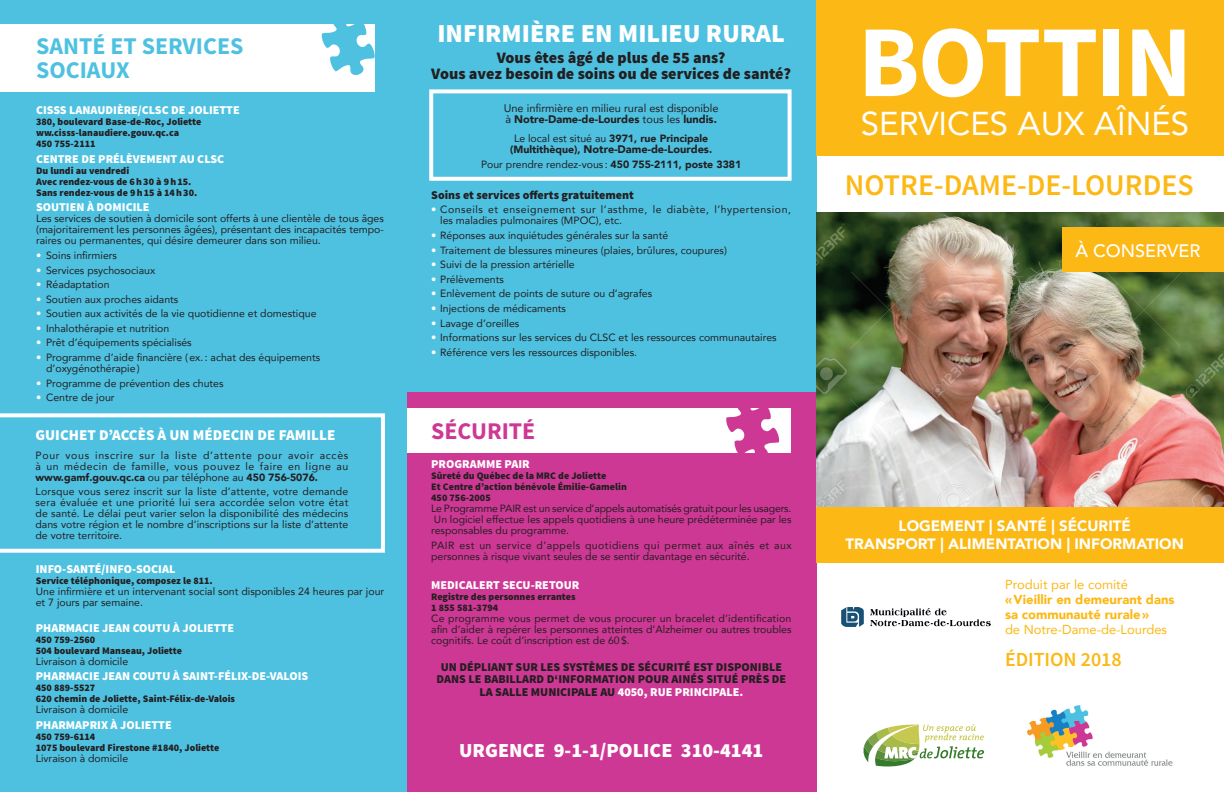
<style>
.page{position:relative;width:1224px;height:792px;background:#fff}
.page>*{position:absolute;margin:0;border:0;box-sizing:border-box;transform-origin:0 0}
.t1{font:700 102px "Source Sans Pro";letter-spacing:-.02em;color:#fff}
.t2{font:33px "Avenir";color:#fff}
.t3{font:600 30px "Source Sans Pro";color:#fcb814}
.t4{font:900 26px "Source Sans Pro";color:#fff}
.t5{font:700 24px/24px "Source Sans Pro";color:#4ec1e1}
.t6{font:700 24px "Source Sans Pro";color:#ce3895}
.t7{font:900 20px "Source Sans Pro";color:#fff}
.t8{font:600 20px "Source Sans Pro";color:#fcb814}
.t9{font:500 18px "Avenir";color:#fff}
.t10{font:900 16px/16px "Source Sans Pro";color:#231f20;text-align:center}
.t11{font:900 15px/18px "Avenir";color:#fff;text-align:center}
.t12{font:900 15px "Source Sans Pro";color:#fff}
.t13{font:900 13px/15px "Avenir";color:#fcb814}
.t14{font:13px "Avenir";color:#fcb814}
.t15{font:900 12px "Source Sans Pro";color:#fff}
.t16{font:900 12px/13px "Source Sans Pro";color:#231f20;text-align:center}
.t17{font:11px/11px "Avenir";color:#231f20}
.t18{font:900 11px "Avenir";color:#231f20}
.t19{font:10.5px/11px "Avenir";color:#231f20;text-align:justify}
.t20{font:10.5px/11px "Avenir";letter-spacing:.045em;color:#231f20}
.t21{font:900 10.5px "Avenir";color:#231f20}
.t22{font:900 10px/11px "Source Sans Pro";color:#231f20}
.s1{color:#fff}
.s2{font-weight:900}
.s3{font-weight:400}
.s4{font-size:10.5px}
</style>
<div class="page">
<div style="left:407px;top:391px;width:409px;height:401px;background:#ce3895"></div>
<div style="left:407px;top:0;width:409px;height:391px;background:#4ec1e1"></div>
<svg style="left:429px;top:89px;width:363px;height:92px"></svg>
<div style="left:816px;top:0;width:408px;height:155px;background:#fcb814"></div>
<img style="left:816px;top:213px;width:408px;height:294px">
<div style="left:1062px;top:227px;width:162px;height:44px;background:#fcb814"></div>
<div style="left:816px;top:507px;width:408px;height:56px;background:#fcb814"></div>
<svg style="left:863px;top:724px;width:121px;height:43px"></svg>
<div style="left:407px;top:408px;width:384px;height:44px;background:#fff"></div>
<svg style="left:725px;top:408px;width:55px;height:45px"></svg>
<div style="left:0;top:0;width:407px;height:792px;background:#4ec1e1"></div>
<svg style="left:0;top:413px;width:385px;height:140px"></svg>
<div style="left:0;top:24px;width:375px;height:68px;background:#fff"></div>
<svg style="left:321px;top:24px;width:54px;height:51px"></svg>
<img style="left:842px;top:608px;width:148px;height:19px">
<img style="left:1027px;top:705px;width:146px;height:61px">
<h3 class="t5" style="left:36px;top:35px;width:209px">SANTÉ ET SERVICES<br>SOCIAUX</h3>
<p class="t15" style="left:36px;top:103px;width:205px">CISSS LANAUDIÈRE/CLSC DE JOLIETTE</p>
<p class="t22" style="left:36px;top:117px;width:167px">380, boulevard Base-de-Roc, Joliette ww.cisss-lanaudiere.gouv.qc.ca<br>450 755-2111</p>
<p class="t15" style="left:36px;top:151px;width:190px">CENTRE DE PRÉLÈVEMENT AU CLSC</p>
<p class="t22" style="left:36px;top:165px;width:163px">Du lundi au vendredi<br>Avec rendez-vous de 6 h 30 à 9 h 15.<br>Sans rendez-vous de 9 h 15 à 14 h 30.</p>
<p class="t15" style="left:36px;top:200px;width:115px">SOUTIEN À DOMICILE</p>
<p class="t19" style="left:36px;top:213px;width:349px">Les services de soutien à domicile sont offerts à une clientèle de tous âges (majoritairement les personnes âgées), présentant des incapacités tempo&shy;raires ou permanentes, qui désire demeurer dans son milieu.</p>
<p class="t19" style="left:36px;top:249px;width:82px"><span class="s1">•</span> Soins infirmiers</p>
<p class="t19" style="left:36px;top:264px;width:121px"><span class="s1">•</span> Services psychosociaux</p>
<p class="t19" style="left:36px;top:279px;width:75px"><span class="s1">•</span> Réadaptation</p>
<p class="t19" style="left:36px;top:293px;width:144px"><span class="s1">•</span> Soutien aux proches aidants</p>
<p class="t19" style="left:36px;top:308px;width:282px"><span class="s1">•</span> Soutien aux activités de la vie quotidienne et domestique</p>
<p class="t19" style="left:36px;top:322px;width:135px"><span class="s1">•</span> Inhalothérapie et nutrition</p>
<p class="t19" style="left:36px;top:337px;width:157px"><span class="s1">•</span> Prêt d’équipements spécialisés</p>
<p class="t19" style="left:46px;top:352px;width:276px;text-indent:-10px"><span class="s1">•</span> Programme d’aide financière ( ex. : achat des équipements d’oxygénothérapie )</p>
<p class="t19" style="left:36px;top:377px;width:189px"><span class="s1">•</span> Programme de prévention des chutes</p>
<p class="t19" style="left:36px;top:392px;width:80px"><span class="s1">•</span> Centre de jour</p>
<h3 class="t4" style="left:437px;top:16px;width:349px">INFIRMIÈRE EN MILIEU RURAL</h3>
<h3 class="t10" style="left:431px;top:50px;width:361px">Vous êtes âgé de plus de 55 ans?<br>Vous avez besoin de soins ou de services de santé?</h3>
<p class="t17" style="left:504px;top:102px;width:216px">Une infirmière en milieu rural est disponible à <span class="s2">Notre-Dame-de-Lourdes</span> tous les <span class="s2">lundis.</span></p>
<p class="t21" style="left:514px;top:129px;width:196px"><span class="s3">Le local est situé au</span> 3971, rue Principale</p>
<p class="t18" style="left:510px;top:140px;width:204px"><span class="s4">(Multithèque),</span> Notre-Dame-de-Lourdes<span class="s4">.</span></p>
<p class="t19" style="left:481px;top:158px;width:262px">Pour prendre rendez-vous : <span class="s2">450 755-2111, poste 3381</span></p>
<p class="t16" style="left:431px;top:189px;width:204px">Soins et services offerts gratuitement</p>
<p class="t20" style="left:440px;top:204px;width:352px;text-indent:-9px"><span class="s1">•</span> Conseils et enseignement sur l’asthme, le diabète, l’hypertension, les maladies pulmonaires (MPOC), etc.</p>
<p class="t19" style="left:431px;top:229px;width:238px"><span class="s1">•</span> Réponses aux inquiétudes générales sur la santé</p>
<p class="t19" style="left:431px;top:244px;width:297px"><span class="s1">•</span> Traitement de blessures mineures (plaies, brûlures, coupures)</p>
<p class="t19" style="left:431px;top:259px;width:145px"><span class="s1">•</span> Suivi de la pression artérielle</p>
<p class="t19" style="left:431px;top:273px;width:74px"><span class="s1">•</span> Prélèvements</p>
<p class="t19" style="left:431px;top:288px;width:223px"><span class="s1">•</span> Enlèvement de points de suture ou d’agrafes</p>
<p class="t19" style="left:431px;top:302px;width:136px"><span class="s1">•</span> Injections de médicaments</p>
<p class="t19" style="left:431px;top:317px;width:90px"><span class="s1">•</span> Lavage d’oreilles</p>
<p class="t19" style="left:431px;top:332px;width:347px"><span class="s1">•</span> Informations sur les services du CLSC et les ressources communautaires</p>
<p class="t19" style="left:431px;top:346px;width:207px"><span class="s1">•</span> Référence vers les ressources disponibles.</p>
<h3 class="t12" style="left:36px;top:425px;width:301px">GUICHET D’ACCÈS À UN MÉDECIN DE FAMILLE</h3>
<h3 class="t6" style="left:431px;top:416px;width:106px">SÉCURITÉ</h3>
<p class="t19" style="left:36px;top:449px;width:314px">Pour vous inscrire sur la liste d’attente pour avoir accès à un médecin de famille, vous pouvez le faire en ligne au <span class="s2">www.gamf.gouv.qc.ca</span> ou par téléphone au <span class="s2">450 756-5076.</span></p>
<p class="t19" style="left:36px;top:486px;width:314px">Lorsque vous serez inscrit sur la liste d’attente, votre demande sera évaluée et une priorité lui sera accordée selon votre état de santé. Le délai peut varier selon la disponibilité des médecins dans votre région et le nombre d’inscriptions sur la liste d’attente de votre territoire.</p>
<p class="t15" style="left:431px;top:457px;width:100px">PROGRAMME PAIR</p>
<p class="t22" style="left:431px;top:471px;width:197px">Sûreté du Québec de la MRC de Joliette<br>Et Centre d’action bénévole Émilie-Gamelin<br>450 756-2005</p>
<p class="t19" style="left:431px;top:503px;width:362px">Le Programme PAIR est un service d’appels automatisés gratuit pour les usagers.<br>Un logiciel effectue les appels quotidiens à une heure prédéterminée par les responsables du programme.</p>
<p class="t19" style="left:431px;top:540px;width:362px">PAIR est un service d’appels quotidiens qui permet aux aînés et aux personnes à risque vivant seules de se sentir davantage en sécurité.</p>
<p class="t15" style="left:431px;top:577px;width:150px">MEDICALERT SECU-RETOUR</p>
<p class="t22" style="left:431px;top:592px;width:146px">Registre des personnes errantes<br>1 855 581-3794</p>
<p class="t19" style="left:431px;top:613px;width:362px">Ce programme vous permet de vous procurer un bracelet d’identification afin d’aider à repérer les personnes atteintes d’Alzheimer ou autres troubles cognitifs. Le coût d’inscription est de 60 $.</p>
<p class="t16" style="left:437px;top:661px;width:351px">UN DÉPLIANT SUR LES SYSTÈMES DE SÉCURITÉ EST DISPONIBLE<br>DANS LE BABILLARD D‘INFORMATION POUR AINÉS SITUÉ PRÈS DE<br>LA SALLE MUNICIPALE AU <span class="s1">4050, RUE PRINCIPALE.</span></p>
<p class="t15" style="left:36px;top:562px;width:141px">INFO-SANTÉ/INFO-SOCIAL</p>
<p class="t22" style="left:36px;top:576px;width:179px">Service téléphonique, composez le 811.</p>
<p class="t19" style="left:36px;top:586px;width:350px">Une infirmière et un intervenant social sont disponibles 24 heures par jour et 7 jours par semaine.</p>
<p class="t15" style="left:36px;top:620px;width:200px">PHARMACIE JEAN COUTU À JOLIETTE</p>
<p class="t22" style="left:36px;top:635px;width:148px">450 759-2560<br>504 boulevard Manseau, Joliette</p>
<p class="t19" style="left:36px;top:656px;width:94px">Livraison à domicile</p>
<p class="t15" style="left:36px;top:669px;width:274px">PHARMACIE JEAN COUTU À SAINT-FÉLIX-DE-VALOIS</p>
<p class="t22" style="left:36px;top:683px;width:201px">450 889-5527<br>620 chemin de Joliette, Saint-Félix-de-Valois</p>
<p class="t19" style="left:36px;top:704px;width:94px">Livraison à domicile</p>
<p class="t15" style="left:36px;top:717px;width:137px">PHARMAPRIX À JOLIETTE</p>
<p class="t22" style="left:36px;top:732px;width:185px">450 759-6114<br>1075 boulevard Firestone #1840, Joliette</p>
<p class="t19" style="left:36px;top:753px;width:94px">Livraison à domicile</p>
<h3 class="t7" style="left:459px;top:737px;width:306px">URGENCE 9-1-1/POLICE 310-4141</h3>
<h1 class="t1" style="left:858px;top:-3px;width:336px">BOTTIN</h1>
<h2 class="t2" style="left:861px;top:97px;width:330px">SERVICES AUX AÎNÉS</h2>
<h3 class="t3" style="left:845px;top:166px;width:350px">NOTRE-DAME-DE-LOURDES</h3>
<h3 class="t9" style="left:1075px;top:235px;width:126px">À CONSERVER</h3>
<h3 class="t11" style="left:846px;top:516px;width:340px">LOGEMENT | SANTÉ | SÉCURITÉ<br>TRANSPORT | ALIMENTATION | INFORMATION</h3>
<p class="t14" style="left:1005px;top:574px;width:125px">Produit par le comité</p>
<p class="t13" style="left:1005px;top:592px;width:171px">« Vieillir en demeurant dans sa communauté rurale »</p>
<p class="t14" style="left:1005px;top:619px;width:164px">de Notre-Dame-de-Lourdes</p>
<h3 class="t8" style="left:1005px;top:647px;width:118px">ÉDITION 2018</h3>
</div>
